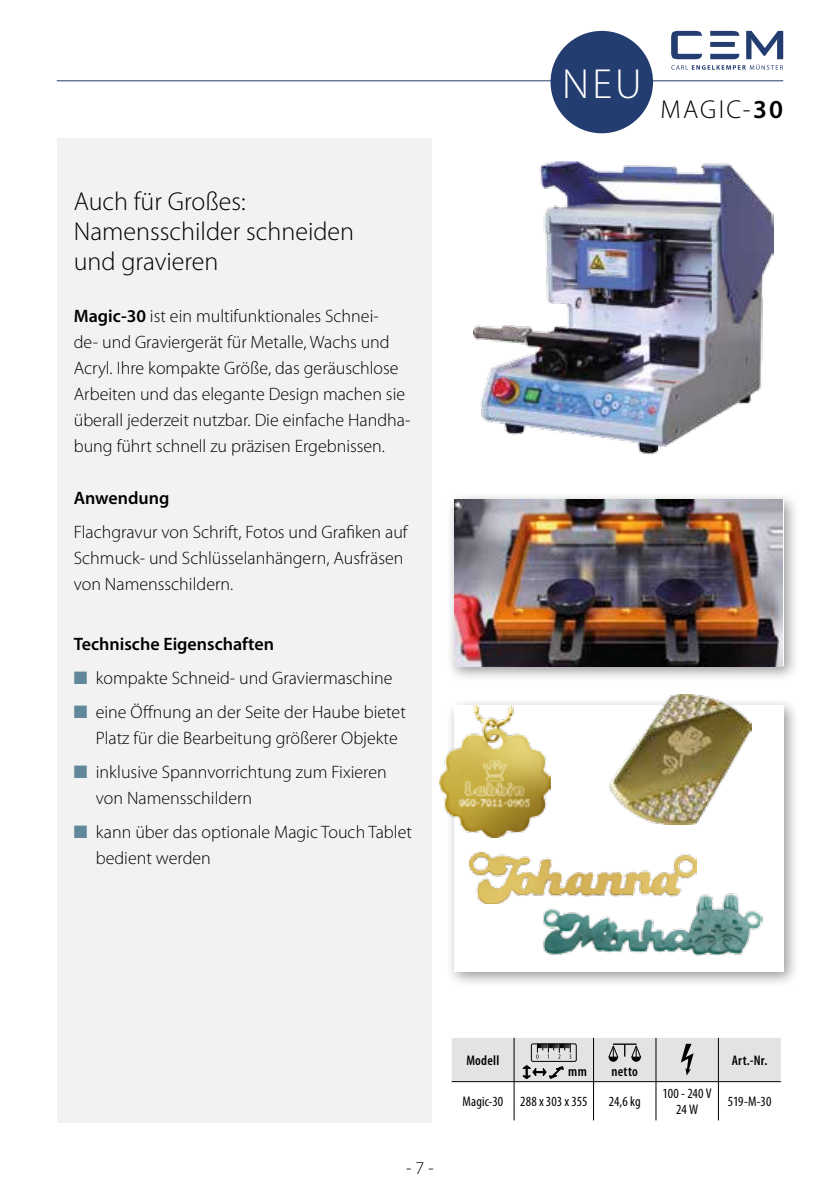
<style>
.page{position:relative;width:840px;height:1191px;background:#fff}
.page>*{position:absolute;margin:0;border:0;box-sizing:border-box;transform-origin:0 0}
.t1{font:300 42.2px "Myriad Pro";color:#fff}
.t2{font:300 26px/30px "Myriad Pro";color:#000}
.t3{font:300 18px/26px "Myriad Pro";color:#000}
.t4{font:600 18px "Myriad Pro";color:#000}
.t5{font:condensed 14px/16px "Myriad Pro";letter-spacing:.01em;color:#000;text-align:center}
.t6{font:600 condensed 14px "Myriad Pro";letter-spacing:.02em;color:#000}
.s1{font-weight:600}
.s2{color:#61889a}
</style>
<div class="page">
<hr style="left:57px;top:80px;width:725px;height:1px;background:#243d70">
<svg style="left:671px;top:31px;width:111px;height:39px"></svg>
<div style="left:446px;top:697px;width:352px;height:291px;background:#000;opacity:.4"></div>
<div style="left:454px;top:705px;width:328px;height:267px;background:#fff"></div>
<div style="left:446px;top:491px;width:352px;height:191px;background:#000;opacity:.4"></div>
<div style="left:57px;top:139px;width:374px;height:983px;background:#f2f2f2"></div>
<hr style="left:451px;top:1081px;width:63px;height:1px;background:#000">
<hr style="left:514px;top:1081px;width:79px;height:1px;background:#000">
<hr style="left:593px;top:1081px;width:62px;height:1px;background:#000">
<hr style="left:655px;top:1081px;width:63px;height:1px;background:#000">
<hr style="left:718px;top:1081px;width:62px;height:1px;background:#000">
<hr style="left:513px;top:1081px;width:1px;height:39px;background:#000">
<hr style="left:593px;top:1081px;width:1px;height:39px;background:#000">
<hr style="left:655px;top:1081px;width:1px;height:39px;background:#000">
<hr style="left:717px;top:1081px;width:1px;height:39px;background:#000">
<svg style="left:452px;top:1037px;width:328px;height:44px;background:#d4d4d4"></svg>
<div style="left:550px;top:31px;width:102px;height:102px;background:#243d70;border-radius:50%"></div>
<img style="left:473px;top:161px;width:300px;height:293px">
<img style="left:439px;top:705px;width:111px;height:132px">
<img style="left:469px;top:852px;width:226px;height:51px">
<img style="left:542px;top:892px;width:219px;height:63px">
<img style="left:609px;top:695px;width:142px;height:129px">
<img style="left:454px;top:499px;width:328px;height:167px">
<h2 class="t2" style="left:74px;top:186px;width:282px">Auch für Großes:<br>Namensschilder schneiden und gravieren</h2>
<p class="t3" style="left:74px;top:303px;width:338px"><span class="s1">Magic-30</span> ist ein multifunktionales Schnei-<br>de- und Graviergerät für Metalle, Wachs und Acryl. Ihre kompakte Größe, das geräuschlose Arbeiten und das elegante Design machen sie überall jederzeit nutzbar. Die einfache Handha&shy;bung führt schnell zu präzisen Ergebnissen.</p>
<p class="t4" style="left:74px;top:486px;width:97px">Anwendung</p>
<p class="t3" style="left:74px;top:519px;width:335px">Flachgravur von Schrift, Fotos und Grafiken auf<br>Schmuck- und Schlüsselanhängern, Ausfräsen von Namensschildern.</p>
<p class="t4" style="left:74px;top:632px;width:202px">Technische Eigenschaften</p>
<p class="t3" style="left:74px;top:665px;width:320px"><span class="s2">■</span> kompakte Schneid- und Graviermaschine</p>
<p class="t3" style="left:96px;top:699px;width:311px;text-indent:-22px"><span class="s2">■</span> eine Öffnung an der Seite der Haube bietet<br>Platz für die Bearbeitung größerer Objekte</p>
<p class="t3" style="left:96px;top:759px;width:292px;text-indent:-22px"><span class="s2">■</span> inklusive Spannvorrichtung zum Fixieren von Namensschildern</p>
<p class="t3" style="left:96px;top:819px;width:317px;text-indent:-22px"><span class="s2">■</span> kann über das optionale Magic Touch Tablet bedient werden</p>
<h1 class="t1" style="left:562px;top:61px;width:81px">NEU</h1>
<h2 class="t2" style="left:660px;top:94px;width:124px">MAGIC-<span class="s1">30</span></h2>
<p class="t3" style="left:406px;top:1155px;width:29px">- 7 -</p>
<p class="t6" style="left:466px;top:1051px;width:123px">Modell ↕↔↕mm</p>
<p class="t6" style="left:611px;top:1062px;width:28px">netto</p>
<p class="t6" style="left:731px;top:1051px;width:37px">Art.-Nr.</p>
<p class="t5" style="left:462px;top:1093px;width:126px">Magic-30 288 x 303 x 355</p>
<p class="t5" style="left:608px;top:1093px;width:33px">24,6 kg</p>
<p class="t5" style="left:662px;top:1085px;width:51px">100 - 240 V<br>24 W</p>
<p class="t5" style="left:727px;top:1093px;width:45px">519-M-30</p>
</div>
